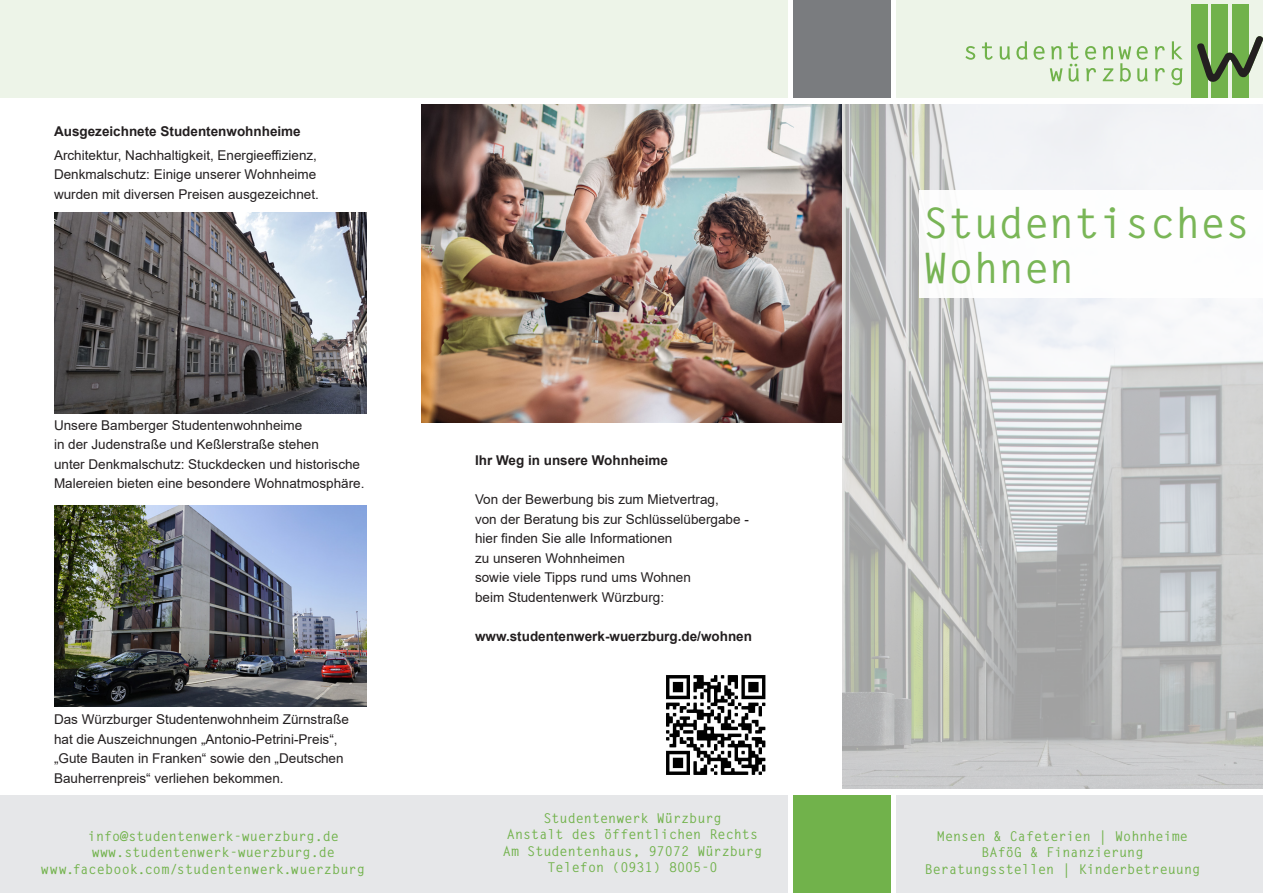
<style>
.page{position:relative;width:1263px;height:893px;background:#fff}
.page>*{position:absolute;margin:0;border:0;box-sizing:border-box;transform-origin:0 0}
.t1{font:700 42px/45px "Letter Gothic Std";color:#71b24b}
.body{font:13.5px/19.5px "Arial";color:#231f20}
.body-2{font:700 13.5px "Letter Gothic Std";color:#71b24b}
.body-3{font:700 13.5px "Arial";color:#231f20}
._03_Adresse{font:700 13.5px "Letter Gothic Std";letter-spacing:.015em;color:#71b24b}
</style>
<div class="page">
<img style="left:842px;top:104px;width:421px;height:685px">
<div style="left:793px;top:0;width:98px;height:98px;background:#7a7c7f"></div>
<div style="left:896px;top:0;width:367px;height:98px;background:#edf4e8"></div>
<svg style="left:1050px;top:68px;width:12px;height:13px"></svg>
<svg style="left:1086px;top:68px;width:10px;height:13px"></svg>
<svg style="left:1137px;top:68px;width:11px;height:14px"></svg>
<svg style="left:1155px;top:68px;width:10px;height:13px"></svg>
<svg style="left:1171px;top:68px;width:11px;height:17px"></svg>
<svg style="left:965px;top:46px;width:10px;height:14px"></svg>
<svg style="left:982px;top:42px;width:11px;height:18px"></svg>
<svg style="left:1000px;top:46px;width:10px;height:14px"></svg>
<svg style="left:1016px;top:41px;width:11px;height:19px"></svg>
<svg style="left:1033px;top:46px;width:11px;height:14px"></svg>
<svg style="left:1051px;top:46px;width:10px;height:13px"></svg>
<svg style="left:1068px;top:42px;width:11px;height:40px"></svg>
<svg style="left:1085px;top:46px;width:11px;height:14px"></svg>
<svg style="left:1103px;top:46px;width:28px;height:36px"></svg>
<svg style="left:1137px;top:46px;width:11px;height:14px"></svg>
<svg style="left:1155px;top:46px;width:9px;height:13px"></svg>
<svg style="left:1172px;top:41px;width:10px;height:18px"></svg>
<div style="left:1212px;top:4px;width:16px;height:94px;background:#71b24b"></div>
<div style="left:1192px;top:4px;width:16px;height:94px;background:#71b24b"></div>
<div style="left:1232px;top:4px;width:16px;height:94px;background:#71b24b"></div>
<svg style="left:1197px;top:36px;width:66px;height:46px"></svg>
<div style="left:0;top:0;width:788px;height:98px;background:#edf4e8"></div>
<div style="left:896px;top:795px;width:367px;height:98px;background:#e6e7e9"></div>
<div style="left:919px;top:190px;width:344px;height:107px;background:#fff"></div>
<div style="left:0;top:795px;width:788px;height:98px;background:#e6e7e9"></div>
<div style="left:793px;top:795px;width:98px;height:98px;background:#71b24b"></div>
<img style="left:421px;top:104px;width:421px;height:318px">
<img style="left:54px;top:505px;width:313px;height:201px">
<img style="left:54px;top:213px;width:313px;height:200px">
<img style="left:666px;top:675px;width:100px;height:100px">
<p class="body-3" style="left:54px;top:121px;width:248px">Ausgezeichnete Studentenwohnheime</p>
<p class="body" style="left:54px;top:145px;width:265px">Architektur, Nachhaltigkeit, Energieeffizienz,</p>
<p class="body" style="left:54px;top:164px;width:264px">Denkmalschutz: Einige unserer Wohnheime</p>
<p class="body" style="left:54px;top:184px;width:266px">wurden mit diversen Preisen ausgezeichnet.</p>
<p class="body" style="left:54px;top:415px;width:250px">Unsere Bamberger Studentenwohnheime</p>
<p class="body" style="left:54px;top:435px;width:266px">in der Judenstraße und Keßlerstraße stehen</p>
<p class="body" style="left:54px;top:454px;width:312px">unter Denkmalschutz: Stuckdecken und historische<br>Malereien bieten eine besondere Wohnatmosphäre.</p>
<p class="body" style="left:54px;top:710px;width:296px">Das Würzburger Studentenwohnheim Zürnstraße hat die Auszeichnungen „Antonio-Petrini-Preis“, „Gute Bauten in Franken“ sowie den „Deutschen Bauherrenpreis“ verliehen bekommen.</p>
<p class="body-2" style="left:88px;top:827px;width:253px">info@studentenwerk-wuerzburg.de</p>
<p class="body-2" style="left:92px;top:844px;width:245px">www.studentenwerk-wuerzburg.de</p>
<p class="_03_Adresse" style="left:41px;top:860px;width:325px">www.facebook.com/studentenwerk.wuerzburg</p>
<p class="body-3" style="left:475px;top:451px;width:195px">Ihr Weg in unsere Wohnheime</p>
<p class="body" style="left:475px;top:490px;width:245px">Von der Bewerbung bis zum Mietvertrag,</p>
<p class="body" style="left:475px;top:509px;width:275px">von der Beratung bis zur Schlüsselübergabe -</p>
<p class="body" style="left:475px;top:529px;width:199px">hier finden Sie alle Informationen</p>
<p class="body" style="left:475px;top:548px;width:151px">zu unseren Wohnheimen</p>
<p class="body" style="left:475px;top:568px;width:217px">sowie viele Tipps rund ums Wohnen beim Studentenwerk Würzburg:</p>
<p class="body-3" style="left:475px;top:626px;width:279px">www.studentenwerk-wuerzburg.de/wohnen</p>
<p class="body-2" style="left:543px;top:809px;width:180px">Studentenwerk Würzburg</p>
<p class="body-2" style="left:507px;top:826px;width:253px">Anstalt des öffentlichen Rechts</p>
<p class="body-2" style="left:503px;top:842px;width:261px">Am Studentenhaus, 97072 Würzburg</p>
<p class="body-2" style="left:547px;top:859px;width:172px">Telefon (0931) 8005-0</p>
<h1 class="t1" style="left:923px;top:202px;width:329px">Studentisches<br>Wohnen</h1>
<p class="body-2" style="left:937px;top:827px;width:253px">Mensen &amp; Cafeterien │ Wohnheime</p>
<p class="body-2" style="left:981px;top:844px;width:163px">BAföG &amp; Finanzierung</p>
<p class="body-2" style="left:925px;top:860px;width:277px">Beratungsstellen │ Kinderbetreuung</p>
</div>
